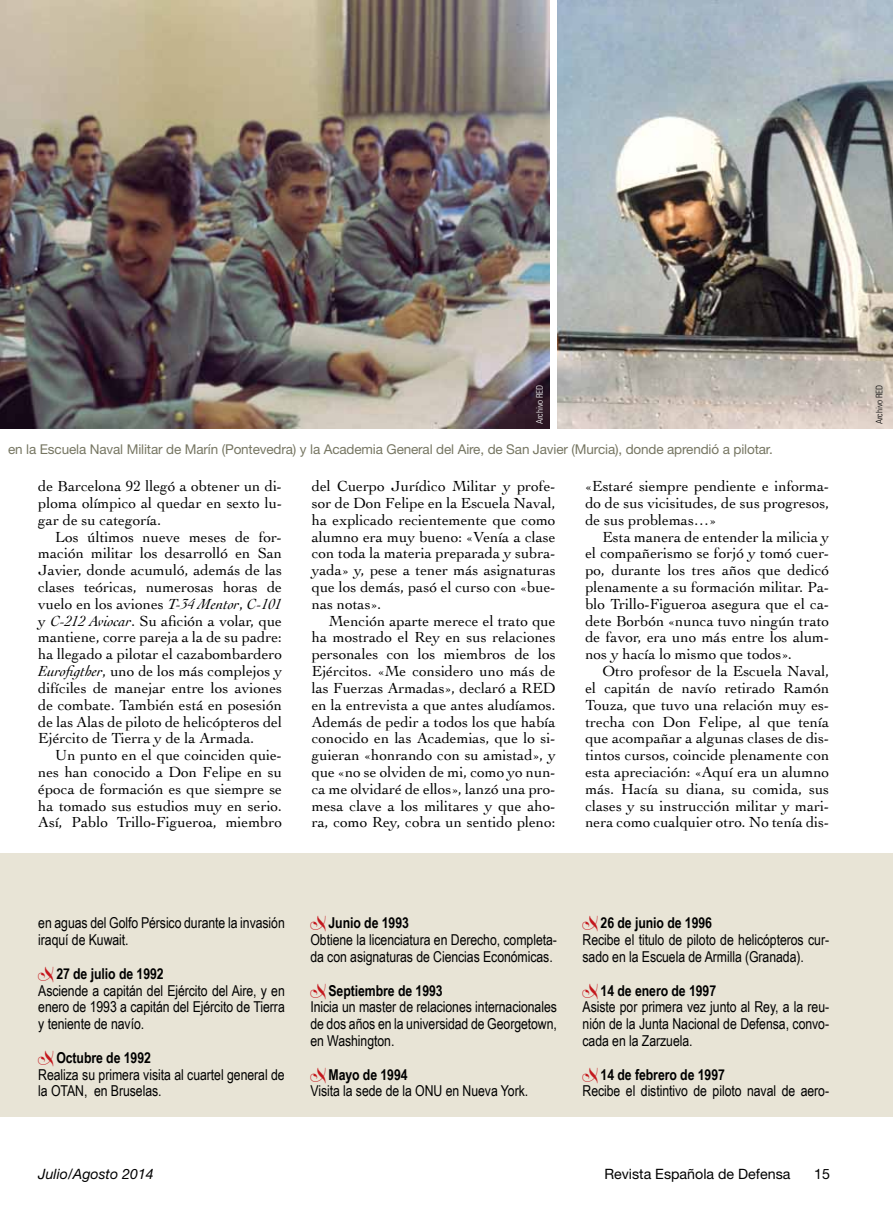
<style>
.page{position:relative;width:893px;height:1217px;background:#fff}
.page>*{position:absolute;margin:0;border:0;box-sizing:border-box;transform-origin:0 0}
.t1{font:15.3px/16.8px "Cochin";color:#000;text-align:justify}
.t2{font:15px/16.8px "Arial Narrow";letter-spacing:-.005em;color:#000}
.t3{font:700 15px "Arial Narrow";letter-spacing:-.005em;color:#000}
.t4{font:14.25px "Helvetica Neue";color:#000}
.t5{font:italic 14.25px "Helvetica Neue";color:#000}
.t6{font:13.5px "Helvetica Neue";letter-spacing:-.01em;color:#767662}
.t7{font:300 condensed 9px "Univers";letter-spacing:-.005em;color:#fff}
.t8{font:300 condensed 9px "Univers";letter-spacing:-.005em;color:#000}
.s1{font-style:italic}
</style>
<div class="page">
<div style="left:0;top:853px;width:893px;height:263px;background:#e8e4d6"></div>
<img style="left:0;top:0;width:549px;height:428px">
<img style="left:557px;top:0;width:336px;height:428px">
<p class="t7" style="left:534px;top:424px;width:41px;rotate:-90deg">Archivo RED</p>
<p class="t8" style="left:874px;top:424px;width:41px;rotate:-90deg">Archivo RED</p>
<p class="t6" style="left:8px;top:441px;width:766px">en la Escuela Naval Militar de Marín (Pontevedra) y la Academia General del Aire, de San Javier (Murcia), donde aprendió a pilotar.</p>
<p class="t1" style="left:38px;top:477px;width:245px">de Barcelona 92 llegó a obtener un di&shy;ploma olímpico al quedar en sexto lu&shy;gar de su categoría.</p>
<p class="t1" style="left:38px;top:527px;width:245px;text-indent:17px">Los últimos nueve meses de for&shy;mación militar los desarrolló en San Javier, donde acumuló, además de las clases teóricas, numerosas horas de vuelo en los aviones <span class="s1">T-34 Mentor</span>, <span class="s1">C-101 </span>y <span class="s1">C-212 Aviocar</span>. Su afición a volar, que mantiene, corre pareja a la de su padre: ha llegado a pilotar el cazabombardero <span class="s1">Eurofigther</span>, uno de los más complejos y difíciles de manejar entre los aviones de combate. También está en posesión de las Alas de piloto de helicópteros del Ejército de Tierra y de la Armada.</p>
<p class="t1" style="left:38px;top:746px;width:245px;text-indent:17px">Un punto en el que coinciden quie&shy;nes han conocido a Don Felipe en su época de formación es que siempre se ha tomado sus estudios muy en serio.<br>Así, Pablo Trillo-Figueroa, miembro</p>
<p class="t1" style="left:312px;top:477px;width:245px">del Cuerpo Jurídico Militar y profe&shy;sor de Don Felipe en la Escuela Naval, ha explicado recientemente que como alumno era muy bueno: «Venía a clase con toda la materia preparada y subra&shy;yada» y, pese a tener más asignaturas que los demás, pasó el curso con «bue&shy;nas notas».</p>
<p class="t1" style="left:312px;top:611px;width:245px;text-indent:17px">Mención aparte merece el trato que ha mostrado el Rey en sus relaciones personales con los miembros de los Ejércitos. «Me considero uno más de las Fuerzas Armadas», declaró a RED en la entrevista a que antes aludíamos.<br>Además de pedir a todos los que había conocido en las Academias, que lo si&shy;guieran «honrando con su amistad», y que «no se olviden de mi, como yo nun&shy;ca me olvidaré de ellos», lanzó una pro&shy;mesa clave a los militares y que aho&shy;ra, como Rey, cobra un sentido pleno:</p>
<p class="t1" style="left:585px;top:477px;width:245px">«Estaré siempre pendiente e informa&shy;do de sus vicisitudes, de sus progresos, de sus problemas…»</p>
<p class="t1" style="left:585px;top:527px;width:245px;text-indent:17px">Esta manera de entender la milicia y el compañerismo se forjó y tomó cuer&shy;po, durante los tres años que dedicó plenamente a su formación militar. Pa&shy;blo Trillo-Figueroa asegura que el ca&shy;dete Borbón «nunca tuvo ningún trato de favor, era uno más entre los alum&shy;nos y hacía lo mismo que todos».</p>
<p class="t1" style="left:585px;top:662px;width:245px;text-indent:17px">Otro profesor de la Escuela Naval, el capitán de navío retirado Ramón Touza, que tuvo una relación muy es&shy;trecha con Don Felipe, al que tenía que acompañar a algunas clases de dis&shy;tintos cursos, coincide plenamente con esta apreciación: «Aquí era un alumno más. Hacía su diana, su comida, sus clases y su instrucción militar y mari&shy;nera como cualquier otro. No tenía dis-</p>
<p class="t2" style="left:38px;top:913px;width:248px">en aguas del Golfo Pérsico durante la invasión iraquí de Kuwait.</p>
<p class="t3" style="left:56px;top:961px;width:109px">27 de julio de 1992</p>
<p class="t2" style="left:38px;top:981px;width:248px;text-align:justify">Asciende a capitán del Ejército del Aire, y en enero de 1993 a capitán del Ejército de Tierra y teniente de navío.</p>
<p class="t3" style="left:56px;top:1045px;width:96px">Octubre de 1992</p>
<p class="t2" style="left:38px;top:1065px;width:248px">Realiza su primera visita al cuartel general de la OTAN, en Bruselas.</p>
<p class="t3" style="left:328px;top:911px;width:82px">Junio de 1993</p>
<p class="t2" style="left:310px;top:930px;width:248px">Obtiene la licenciatura en Derecho, completa&shy;da con asignaturas de Ciencias Económicas.</p>
<p class="t3" style="left:328px;top:978px;width:116px">Septiembre de 1993</p>
<p class="t2" style="left:310px;top:997px;width:248px;text-align:justify">Inicia un master de relaciones internacionales de dos años en la universidad de Georgetown, en Washington.</p>
<p class="t3" style="left:328px;top:1062px;width:81px">Mayo de 1994</p>
<p class="t2" style="left:310px;top:1081px;width:219px">Visita la sede de la ONU en Nueva York.</p>
<p class="t3" style="left:601px;top:911px;width:113px">26 de junio de 1996</p>
<p class="t2" style="left:583px;top:930px;width:248px">Recibe el titulo de piloto de helicópteros cur&shy;sado en la Escuela de Armilla (Granada).</p>
<p class="t3" style="left:601px;top:978px;width:117px">14 de enero de 1997</p>
<p class="t2" style="left:583px;top:997px;width:248px;text-align:justify">Asiste por primera vez junto al Rey, a la reu&shy;nión de la Junta Nacional de Defensa, convo&shy;cada en la Zarzuela.</p>
<p class="t3" style="left:601px;top:1062px;width:126px">14 de febrero de 1997</p>
<p class="t2" style="left:583px;top:1081px;width:248px">Recibe el distintivo de piloto naval de aero-</p>
<p class="t5" style="left:38px;top:1164px;width:117px">Julio/Agosto 2014</p>
<p class="t4" style="left:604px;top:1164px;width:188px">Revista Española de Defensa</p>
<p class="t4" style="left:814px;top:1164px;width:17px">15</p>
</div>
